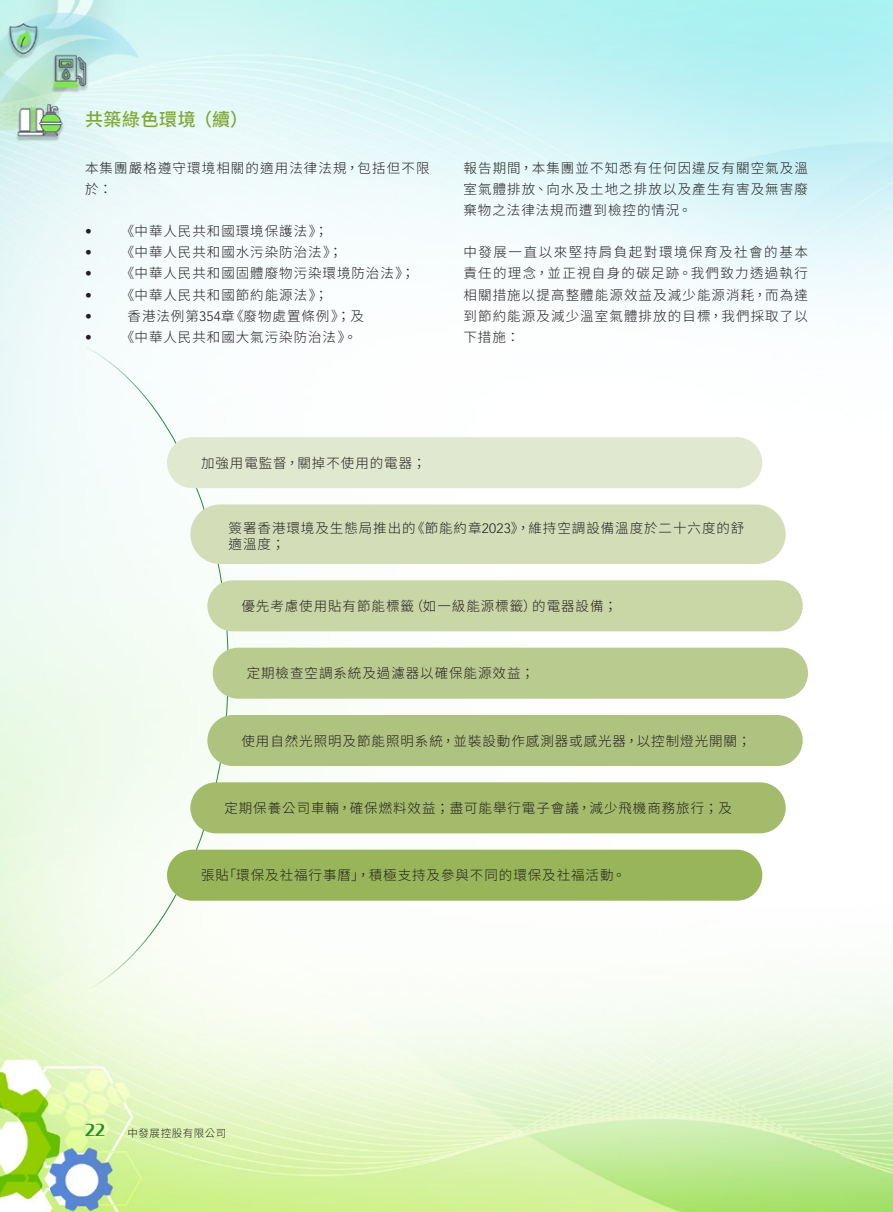
<style>
.page{position:relative;width:893px;height:1212px;background:#fff}
.page>*{position:absolute;margin:0;border:0;box-sizing:border-box;transform-origin:0 0}
.t1{font:500 18px "Source Han Sans TC";letter-spacing:.03em;color:#81a638}
.t2{font:500 16.5px "Condor";color:#228a3c}
.Body_Text{font:300 13.5px/21px "Source Han Sans TC";letter-spacing:.07em;color:#231f20}
.Body_Text-2{font:300 13.5px "Avenir LT Std";color:#231f20}
.t3{font:300 10.5px "Source Han Sans TC";letter-spacing:.05em;color:#231f20}
.s1{font-family:"Avenir LT Std"}
</style>
<div class="page">
<img style="left:0;top:0;width:893px;height:1212px">
<svg style="left:85px;top:346px;width:144px;height:646px"></svg>
<div style="left:167px;top:437px;width:595px;height:51px;background:#e0e8cf;border-radius:26px"></div>
<div style="left:190px;top:504px;width:596px;height:60px;background:#d3deb8;border-radius:30px"></div>
<div style="left:207px;top:580px;width:596px;height:51px;background:#c9d6a5;border-radius:26px"></div>
<div style="left:213px;top:648px;width:595px;height:51px;background:#bacb90;border-radius:26px"></div>
<div style="left:207px;top:715px;width:596px;height:51px;background:#aec37f;border-radius:26px"></div>
<div style="left:190px;top:782px;width:596px;height:51px;background:#a3bb6b;border-radius:26px"></div>
<div style="left:167px;top:850px;width:595px;height:51px;background:#99b559;border-radius:26px"></div>
<h1 class="t1" style="left:85px;top:110px;width:165px">共築綠色環境（續）</h1>
<p class="Body_Text" style="left:85px;top:158px;width:346px">本集團嚴格遵守環境相關的適用法律法規，包括但不限於：</p>
<p class="Body_Text" style="left:85px;top:221px;width:244px"><span class="s1">•</span> 《中華人民共和國環境保護法》；</p>
<p class="Body_Text" style="left:85px;top:242px;width:259px"><span class="s1">•</span> 《中華人民共和國水污染防治法》；</p>
<p class="Body_Text" style="left:85px;top:263px;width:331px"><span class="s1">•</span> 《中華人民共和國固體廢物污染環境防治法》；</p>
<p class="Body_Text" style="left:85px;top:284px;width:244px"><span class="s1">•</span> 《中華人民共和國節約能源法》；</p>
<p class="Body_Text-2" style="left:85px;top:308px;width:8px">•</p>
<p class="Body_Text" style="left:128px;top:305px;width:238px">香港法例第<span class="s1">354</span>章《廢物處置條例》；及</p>
<p class="Body_Text" style="left:85px;top:326px;width:273px"><span class="s1">•</span> 《中華人民共和國大氣污染防治法》。</p>
<p class="Body_Text" style="left:463px;top:158px;width:346px;text-align:justify">報告期間，本集團並不知悉有任何因違反有關空氣及溫室氣體排放、向水及土地之排放以及產生有害及無害廢棄物之法律法規而遭到檢控的情況。</p>
<p class="Body_Text" style="left:463px;top:242px;width:346px;text-align:justify">中發展一直以來堅持肩負起對環境保育及社會的基本責任的理念，並正視自身的碳足跡。我們致力透過執行相關措施以提高整體能源效益及減少能源消耗，而為達到節約能源及減少溫室氣體排放的目標，我們採取了以下措施：</p>
<p class="Body_Text" style="left:201px;top:453px;width:226px">加強用電監督，關掉不使用的電器；</p>
<p class="Body_Text" style="left:229px;top:520px;width:517px;line-height:16.5px">簽署香港環境及生態局推出的《節能約章<span class="s1">2023</span>》，維持空調設備溫度於二十六度的舒適溫度；</p>
<p class="Body_Text" style="left:241px;top:596px;width:377px">優先考慮使用貼有節能標籤（如一級能源標籤）的電器設備；</p>
<p class="Body_Text" style="left:247px;top:663px;width:289px">定期檢查空調系統及過濾器以確保能源效益；</p>
<p class="Body_Text" style="left:241px;top:730px;width:511px">使用自然光照明及節能照明系統，並裝設動作感測器或感光器，以控制燈光開關；</p>
<p class="Body_Text" style="left:224px;top:798px;width:509px">定期保養公司車輛，確保燃料效益；盡可能舉行電子會議，減少飛機商務旅行；及</p>
<p class="Body_Text" style="left:201px;top:865px;width:426px">張貼「環保及社福行事曆」，積極支持及參與不同的環保及社福活動。</p>
<p class="t2" style="left:85px;top:1119px;width:22px">22</p>
<p class="t3" style="left:128px;top:1127px;width:100px">中發展控股有限公司</p>
</div>
